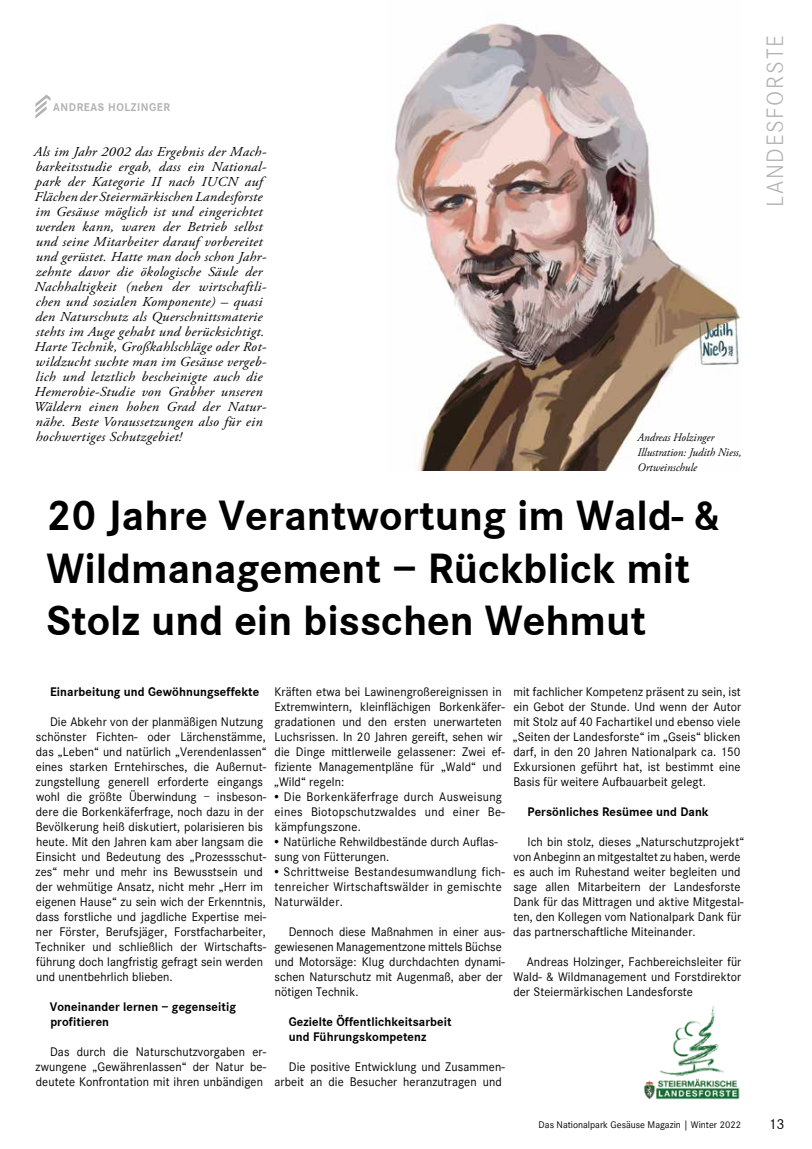
<style>
.page{position:relative;width:812px;height:1149px;background:#fff}
.page>*{position:absolute;margin:0;border:0;box-sizing:border-box;transform-origin:0 0}
.t1{font:43.75px/52.5px "Corporate S Bold";color:#000}
.t2{font:24.5px "Corporate S Light";letter-spacing:.07em;color:#b3b2b2}
.t3{font:15px "Corporate S Regular";color:#000}
.t4{font:italic 13.62px/15px "Adobe Garamond Pro";letter-spacing:.02em;color:#000;scale:1.06 1}
.t5{font:12.88px/15px "Corporate S Regular";letter-spacing:.01em;color:#000}
.t6{font:12.88px/15px "Corporate S Bold";letter-spacing:.01em;color:#000}
.t7{font:italic 11.62px/15px "Adobe Garamond Pro";color:#000}
.t8{font:11.62px "Corporate S Bold";letter-spacing:.05em;color:#b3b2b2}
.t9{font:10px "Corporate S Regular";color:#000}
</style>
<div class="page">
<svg style="left:35px;top:95px;width:15px;height:23px"></svg>
<img style="left:394px;top:23px;width:347px;height:447px">
<div style="left:634px;top:431px;width:83px;height:13px;background:#fff"></div>
<div style="left:634px;top:446px;width:110px;height:13px;background:#fff"></div>
<div style="left:634px;top:461px;width:65px;height:13px;background:#fff"></div>
<img style="left:643px;top:1005px;width:97px;height:95px">
<p class="t8" style="left:53px;top:100px;width:118px">ANDREAS HOLZINGER</p>
<p class="t4" style="left:34px;top:144px;width:221px">Als im Jahr 2002 das Ergebnis der Mach&shy;barkeitsstudie ergab, dass ein National&shy;park der Kategorie II nach IUCN auf Flächen der Steiermärkischen Landesforste im Gesäuse möglich ist und eingerichtet werden kann, waren der Betrieb selbst und seine Mitarbeiter darauf vorbereitet und gerüstet. Hatte man doch schon Jahr&shy;zehnte davor die ökologische Säule der Nachhaltigkeit (neben der wirtschaftli&shy;chen und sozialen Komponente) – quasi den Naturschutz als Querschnittsmaterie stehts im Auge gehabt und berücksichtigt.<br>Harte Technik, Großkahlschläge oder Rot&shy;wildzucht suchte man im Gesäuse vergeb&shy;lich und letztlich bescheinigte auch die Hemerobie-Studie von Grabher unseren Wäldern einen hohen Grad der Natur&shy;nähe. Beste Voraussetzungen also für ein hochwertiges Schutzgebiet!</p>
<p class="t7" style="left:637px;top:430px;width:106px">Andreas Holzinger<br>Illustration: Judith Niess,<br>Ortweinschule</p>
<h1 class="t1" style="left:46px;top:490px;width:674px">20 Jahre Verantwortung im Wald- &amp;<br>Wildmanagement – Rückblick mit<br>Stolz und ein bisschen Wehmut</h1>
<p class="t6" style="left:50px;top:684px;width:211px">Einarbeitung und Gewöhnungseffekte</p>
<p class="t5" style="left:35px;top:714px;width:233px;text-indent:15px">Die Abkehr von der planmäßigen Nutzung schönster Fichten- oder Lärchenstämme, das „Leben“ und natürlich „Verendenlassen“ eines starken Erntehirsches, die Außernut&shy;zungstellung generell erforderte eingangs wohl die größte Überwindung – insbeson&shy;dere die Borkenkäferfrage, noch dazu in der Bevölkerung heiß diskutiert, polarisieren bis heute. Mit den Jahren kam aber langsam die Einsicht und Bedeutung des „Prozessschut&shy;zes“ mehr und mehr ins Bewusstsein und der wehmütige Ansatz, nicht mehr „Herr im eigenen Hause“ zu sein wich der Erkenntnis, dass forstliche und jagdliche Expertise mei&shy;ner Förster, Berufsjäger, Forstfacharbeiter, Techniker und schließlich der Wirtschafts&shy;führung doch langfristig gefragt sein werden und unentbehrlich blieben.</p>
<p class="t6" style="left:50px;top:999px;width:188px">Voneinander lernen – gegenseitig profitieren</p>
<p class="t5" style="left:36px;top:1044px;width:232px;text-align:justify;text-indent:14px">Das durch die Naturschutzvorgaben er&shy;zwungene „Gewährenlassen“ der Natur be&shy;deutete Konfrontation mit ihren unbändigen</p>
<p class="t5" style="left:274px;top:684px;width:232px">Kräften etwa bei Lawinengroßereignissen in Extremwintern, kleinflächigen Borkenkäfer&shy;gradationen und den ersten unerwarteten Luchsrissen. In 20 Jahren gereift, sehen wir die Dinge mittlerweile gelassener: Zwei ef&shy;fiziente Managementpläne für „Wald“ und „Wild“ regeln:</p>
<p class="t5" style="left:272px;top:789px;width:234px">• Die Borkenkäferfrage durch Ausweisung eines Biotopschutzwaldes und einer Be&shy;kämpfungszone.</p>
<p class="t5" style="left:272px;top:834px;width:227px">• Natürliche Rehwildbestände durch Auflas&shy;sung von Fütterungen.</p>
<p class="t5" style="left:272px;top:864px;width:234px">• Schrittweise Bestandesumwandlung fich&shy;tenreicher Wirtschaftswälder in gemischte<br>Naturwälder.</p>
<p class="t5" style="left:274px;top:924px;width:232px;text-indent:14px">Dennoch diese Maßnahmen in einer aus&shy;gewiesenen Managementzone mittels Büchse und Motorsäge: Klug durchdachten dynami&shy;schen Naturschutz mit Augenmaß, aber der nötigen Technik.</p>
<p class="t6" style="left:289px;top:1014px;width:164px">Gezielte Öffentlichkeitsarbeit und Führungskompetenz</p>
<p class="t5" style="left:274px;top:1059px;width:232px;text-align:right">Die positive Entwicklung und Zusammen&shy;arbeit an die Besucher heranzutragen und</p>
<p class="t5" style="left:513px;top:684px;width:230px;text-align:justify">mit fachlicher Kompetenz präsent zu sein, ist ein Gebot der Stunde. Und wenn der Autor mit Stolz auf 40 Fachartikel und ebenso viele „Seiten der Landesforste“ im „Gseis“ blicken darf, in den 20 Jahren Nationalpark ca. 150<br>Exkursionen geführt hat, ist bestimmt eine Basis für weitere Aufbauarbeit gelegt.</p>
<p class="t6" style="left:527px;top:804px;width:182px">Persönliches Resümee und Dank</p>
<p class="t5" style="left:513px;top:834px;width:232px;text-indent:14px">Ich bin stolz, dieses „Naturschutzprojekt“ von Anbeginn an mitgestaltet zu haben, werde es auch im Ruhestand weiter begleiten und sage allen Mitarbeitern der Landesforste Dank für das Mittragen und aktive Mitgestal&shy;ten, den Kollegen vom Nationalpark Dank für das partnerschaftliche Miteinander.</p>
<p class="t5" style="left:513px;top:954px;width:229px;text-align:justify;text-indent:13px">Andreas Holzinger, Fachbereichsleiter für Wald- &amp; Wildmanagement und Forstdirektor der Steiermärkischen Landesforste</p>
<h2 class="t2" style="left:761px;top:207px;width:173px;rotate:-90deg">LANDESFORSTE</h2>
<p class="t9" style="left:538px;top:1118px;width:204px">Das Nationalpark Gesäuse Magazin | Winter 2022</p>
<p class="t3" style="left:768px;top:1115px;width:17px">13</p>
</div>
